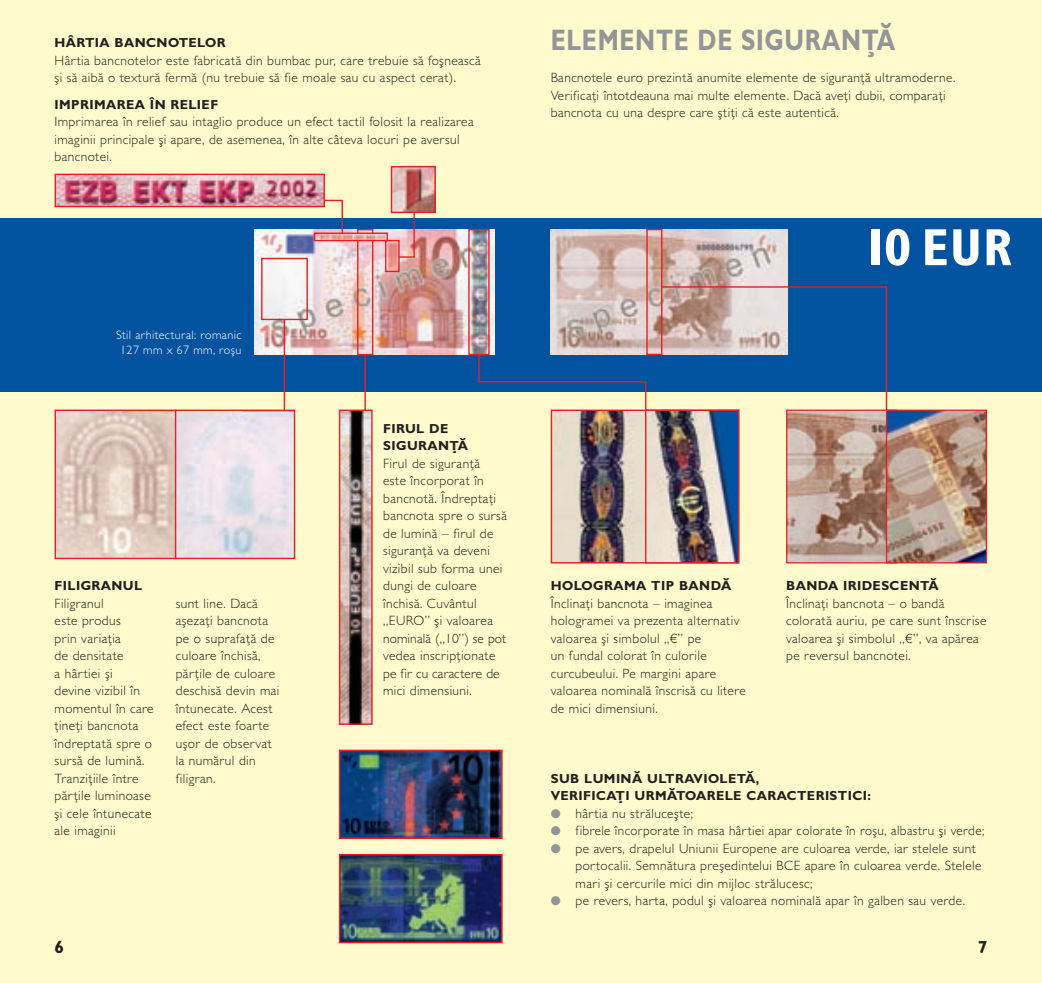
<style>
.page{position:relative;width:1042px;height:983px;background:#fff}
.page>*{position:absolute;margin:0;border:0;box-sizing:border-box;transform-origin:0 0}
.t1{font:700 condensed 52.5px "Gill Sans MT Pro";color:#fff}
.t2{font:700 29.75px "Gill Sans MT Pro";letter-spacing:.03em;color:#939598;scale:.8 1}
.t3{font:700 17.5px "Gill Sans MT Pro";color:#231f20}
.t4{font:300 13.47px/17.5px "Gill Sans MT Pro";letter-spacing:.03em;color:#231f20}
.t5{font:700 13.12px/17.5px "Gill Sans MT Pro";letter-spacing:.03em;color:#231f20}
.t6{font:300 12.25px/14.9px "Gill Sans MT Pro";letter-spacing:.03em;color:#fff;text-align:center}
.s1{color:#939598}
</style>
<div class="page">
<div style="left:0;top:0;width:1042px;height:982px;background:#fffbcc"></div>
<div style="left:0;top:218px;width:1042px;height:174px;background:#0153a0"></div>
<img style="left:254px;top:229px;width:241px;height:125px">
<img style="left:551px;top:229px;width:236px;height:124px">
<div style="left:314px;top:232px;width:74px;height:9px;border:1px solid #ee1d23"></div>
<div style="left:261px;top:258px;width:47px;height:62px;border:1px solid #ee1d23"></div>
<div style="left:646px;top:229px;width:16px;height:126px;border:1px solid #ee1d23"></div>
<img style="left:341px;top:411px;width:30px;height:311px">
<div style="left:339px;top:409px;width:34px;height:315px;border:1px solid #ee1d23"></div>
<svg style="left:660px;top:285px;width:228px;height:129px"></svg>
<hr style="left:284px;top:319px;width:1px;height:91px;background:#ee1d23">
<hr style="left:364px;top:354px;width:2px;height:56px;background:#ee1d23">
<svg style="left:322px;top:199px;width:22px;height:36px"></svg>
<img style="left:341px;top:751px;width:160px;height:85px">
<div style="left:339px;top:749px;width:164px;height:89px;border:1px solid #ee1d23"></div>
<img style="left:341px;top:855px;width:160px;height:86px">
<div style="left:339px;top:853px;width:164px;height:90px;border:1px solid #ee1d23"></div>
<div style="left:385px;top:240px;width:15px;height:32px;border:1px solid #ee1d23"></div>
<svg style="left:397px;top:213px;width:18px;height:45px"></svg>
<img style="left:57px;top:175px;width:266px;height:30px">
<div style="left:55px;top:173px;width:270px;height:34px;border:1px solid #ee1d23"></div>
<img style="left:393px;top:168px;width:41px;height:43px">
<div style="left:391px;top:166px;width:45px;height:47px;border:1px solid #ee1d23"></div>
<img style="left:788px;top:411px;width:98px;height:150px">
<div style="left:786px;top:409px;width:111px;height:154px;border:1px solid #ee1d23"></div>
<img style="left:888px;top:411px;width:97px;height:150px">
<div style="left:886px;top:409px;width:101px;height:154px;border:1px solid #ee1d23"></div>
<div style="left:357px;top:240px;width:16px;height:115px;border:1px solid #ee1d23"></div>
<div style="left:357px;top:229px;width:16px;height:5px;border:1px solid #ee1d23"></div>
<img style="left:57px;top:411px;width:117px;height:146px">
<div style="left:55px;top:409px;width:121px;height:150px;border:1px solid #ee1d23"></div>
<svg style="left:177px;top:411px;width:116px;height:146px;background:#e7e1e9"></svg>
<div style="left:175px;top:409px;width:120px;height:150px;border:1px solid #ee1d23"></div>
<img style="left:553px;top:411px;width:184px;height:150px">
<div style="left:645px;top:409px;width:94px;height:154px;border:1px solid #ee1d23"></div>
<div style="left:468px;top:229px;width:22px;height:126px;border:1px solid #ee1d23"></div>
<svg style="left:477px;top:353px;width:170px;height:58px"></svg>
<p class="t5" style="left:55px;top:34px;width:173px">HÂRTIA BANCNOTELOR</p>
<p class="t4" style="left:55px;top:51px;width:428px">Hârtia bancnotelor este fabricată din bumbac pur, care trebuie să foşnească şi să aibă o textură fermă (nu trebuie să fie moale sau cu aspect cerat).</p>
<p class="t5" style="left:55px;top:95px;width:165px">IMPRIMAREA ÎN RELIEF</p>
<p class="t4" style="left:55px;top:113px;width:421px">Imprimarea în relief sau intaglio produce un efect tactil folosit la realizarea imaginii principale şi apare, de asemenea, în alte câteva locuri pe aversul bancnotei.</p>
<p class="t6" style="left:116px;top:327px;width:127px">Stil arhitectural: romanic<br>127 mm x 67 mm, roşu</p>
<p class="t5" style="left:55px;top:576px;width:89px">FILIGRANUL</p>
<p class="t4" style="left:55px;top:594px;width:101px">Filigranul<br>este produs<br>prin variaţia<br>de densitate<br>a hârtiei şi<br>devine vizibil în momentul în care ţineţi bancnota îndreptată spre o sursă de lumină.<br>Tranziţiile între părţile luminoase şi cele întunecate ale imaginii</p>
<p class="t4" style="left:176px;top:594px;width:105px">sunt line. Dacă aşezaţi bancnota pe o suprafaţă de culoare închisă, părţile de culoare deschisă devin mai întunecate. Acest efect este foarte uşor de observat la numărul din filigran.</p>
<p class="t5" style="left:383px;top:419px;width:86px">FIRUL DE<br>SIGURANŢĂ</p>
<p class="t4" style="left:383px;top:454px;width:125px">Firul de siguranţă<br>este încorporat în bancnotă. Îndreptaţi bancnota spre o sursă de lumină – firul de siguranţă va deveni vizibil sub forma unei dungi de culoare închisă. Cuvântul „EURO” şi valoarea nominală („10”) se pot vedea inscripţionate pe fir cu caractere de mici dimensiuni.</p>
<h2 class="t2" style="left:551px;top:22px;width:432px">ELEMENTE DE SIGURANŢĂ</h2>
<p class="t4" style="left:551px;top:69px;width:406px">Bancnotele euro prezintă anumite elemente de siguranţă ultramoderne.<br>Verificaţi întotdeauna mai multe elemente. Dacă aveţi dubii, comparaţi bancnota cu una despre care ştiţi că este autentică.</p>
<h1 class="t1" style="left:862px;top:216px;width:152px">10 EUR</h1>
<p class="t5" style="left:551px;top:576px;width:182px">HOLOGRAMA TIP BANDĂ</p>
<p class="t4" style="left:551px;top:594px;width:197px">Înclinaţi bancnota – imaginea hologramei va prezenta alternativ valoarea şi simbolul „€” pe<br>un fundal colorat în culorile curcubeului. Pe margini apare valoarea nominală înscrisă cu litere de mici dimensiuni.</p>
<p class="t5" style="left:786px;top:576px;width:154px">BANDA IRIDESCENTĂ</p>
<p class="t4" style="left:786px;top:594px;width:202px">Înclinaţi bancnota – o bandă colorată auriu, pe care sunt înscrise valoarea şi simbolul „€”, va apărea pe reversul bancnotei.</p>
<p class="t5" style="left:551px;top:769px;width:322px">SUB LUMINĂ ULTRAVIOLETĂ,<br>VERIFICAŢI URMĂTOARELE CARACTERISTICI:</p>
<p class="t4" style="left:551px;top:804px;width:144px"><span class="s1">●</span> hârtia nu străluceşte;</p>
<p class="t4" style="left:551px;top:821px;width:435px"><span class="s1">●</span> fibrele încorporate în masa hârtiei apar colorate în roşu, albastru şi verde;</p>
<p class="t4" style="left:575px;top:839px;width:408px;text-indent:-25px"><span class="s1">●</span> pe avers, drapelul Uniunii Europene are culoarea verde, iar stelele sunt portocalii. Semnătura preşedintelui BCE apare în culoarea verde. Stelele mari şi cercurile mici din mijloc strălucesc;</p>
<p class="t4" style="left:551px;top:891px;width:416px"><span class="s1">●</span> pe revers, harta, podul şi valoarea nominală apar în galben sau verde.</p>
<p class="t3" style="left:55px;top:936px;width:11px">6</p>
<p class="t3" style="left:977px;top:936px;width:11px">7</p>
</div>
